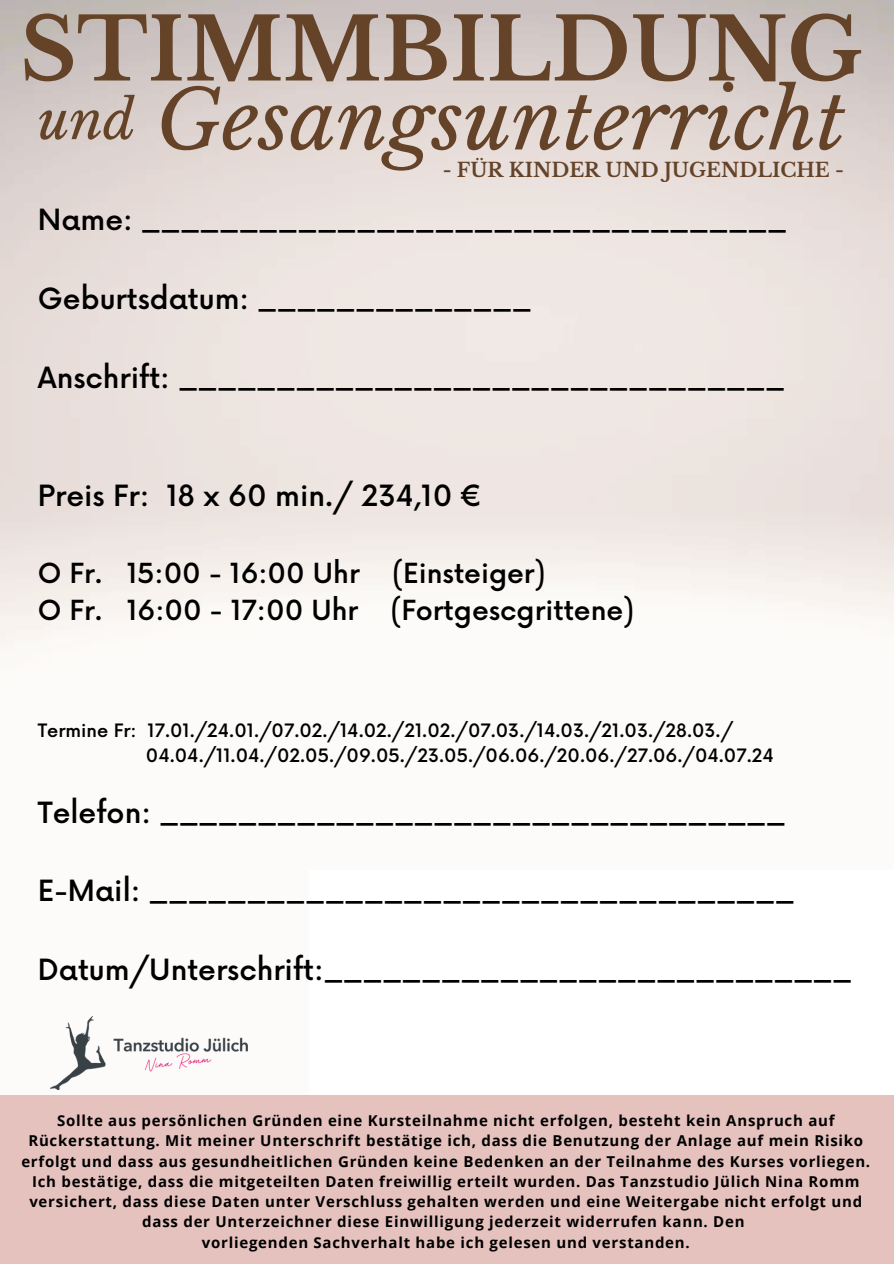
<style>
.page{position:relative;width:894px;height:1264px;background:#fff}
.page>*{position:absolute;margin:0;border:0;box-sizing:border-box;transform-origin:0 0}
.t1{font:700 85.8px "Libre Baskerville";color:#654328}
.t2{font:italic 81.45px "Libre Baskerville";color:#654328}
.t3{font:italic 53.4px "Libre Baskerville";color:#654328}
.t4{font:500 28.5px "Now";color:#000}
.t5{font:500 27px/37.2px "Now";color:#000}
.t6{font:700 19.5px "Libre Baskerville";color:#654328}
.t7{font:500 18px/24.8px "Now";color:#000}
.t8{font:700 15px/20.2px "Open Sans";letter-spacing:.05em;color:#000;text-align:center}
</style>
<div class="page">
<img style="left:0;top:0;width:893px;height:1090px">
<div style="left:309px;top:870px;width:584px;height:393px;background:#fff"></div>
<div style="left:0;top:1094px;width:893px;height:169px;background:#e6c2bf"></div>
<img style="left:50px;top:1016px;width:197px;height:73px">
<h6 class="t1" style="left:20px;top:-3px;width:843px">STIMMBILDUNG</h6>
<h4 class="t3" style="left:38px;top:87px;width:98px">und</h4>
<h4 class="t2" style="left:156px;top:70px;width:691px">Gesangsunterricht</h4>
<h4 class="t6" style="left:443px;top:158px;width:402px">- FÜR KINDER UND JUGENDLICHE -</h4>
<h1 class="t4" style="left:38px;top:205px;width:750px">Name: _________________________________</h1>
<h2 class="t4" style="left:38px;top:283px;width:495px">Geburtsdatum: ______________</h2>
<h3 class="t4" style="left:38px;top:362px;width:748px">Anschrift: _______________________________</h3>
<h5 class="t4" style="left:38px;top:480px;width:446px">Preis Fr: 18 x 60 min./ 234,10 €</h5>
<h4 class="t5" style="left:38px;top:556px;width:597px">O Fr. 15:00 - 16:00 Uhr (Einsteiger)<br>O Fr. 16:00 - 17:00 Uhr (Fortgescgrittene)</h4>
<h4 class="t7" style="left:146px;top:719px;width:629px;text-indent:-108px">Termine Fr: 17.01./24.01./07.02./14.02./21.02./07.03./14.03./21.03./28.03./<br>04.04./11.04./02.05./09.05./23.05./06.06./20.06./27.06./04.07.24</h4>
<h4 class="t4" style="left:38px;top:796px;width:749px">Telefon: ________________________________</h4>
<h4 class="t4" style="left:38px;top:875px;width:758px">E-Mail: _________________________________</h4>
<h4 class="t4" style="left:38px;top:954px;width:815px">Datum/Unterschrift:___________________________</h4>
<p class="t8" style="left:21px;top:1109px;width:850px">Sollte aus persönlichen Gründen eine Kursteilnahme nicht erfolgen, besteht kein Anspruch auf Rückerstattung. Mit meiner Unterschrift bestätige ich, dass die Benutzung der Anlage auf mein Risiko erfolgt und dass aus gesundheitlichen Gründen keine Bedenken an der Teilnahme des Kurses vorliegen.<br>Ich bestätige, dass die mitgeteilten Daten freiwillig erteilt wurden. Das Tanzstudio Jülich Nina Romm versichert, dass diese Daten unter Verschluss gehalten werden und eine Weitergabe nicht erfolgt und dass der Unterzeichner diese Einwilligung jederzeit widerrufen kann. Den</p>
<p class="t8" style="left:202px;top:1231px;width:489px">vorliegenden Sachverhalt habe ich gelesen und verstanden.</p>
</div>
